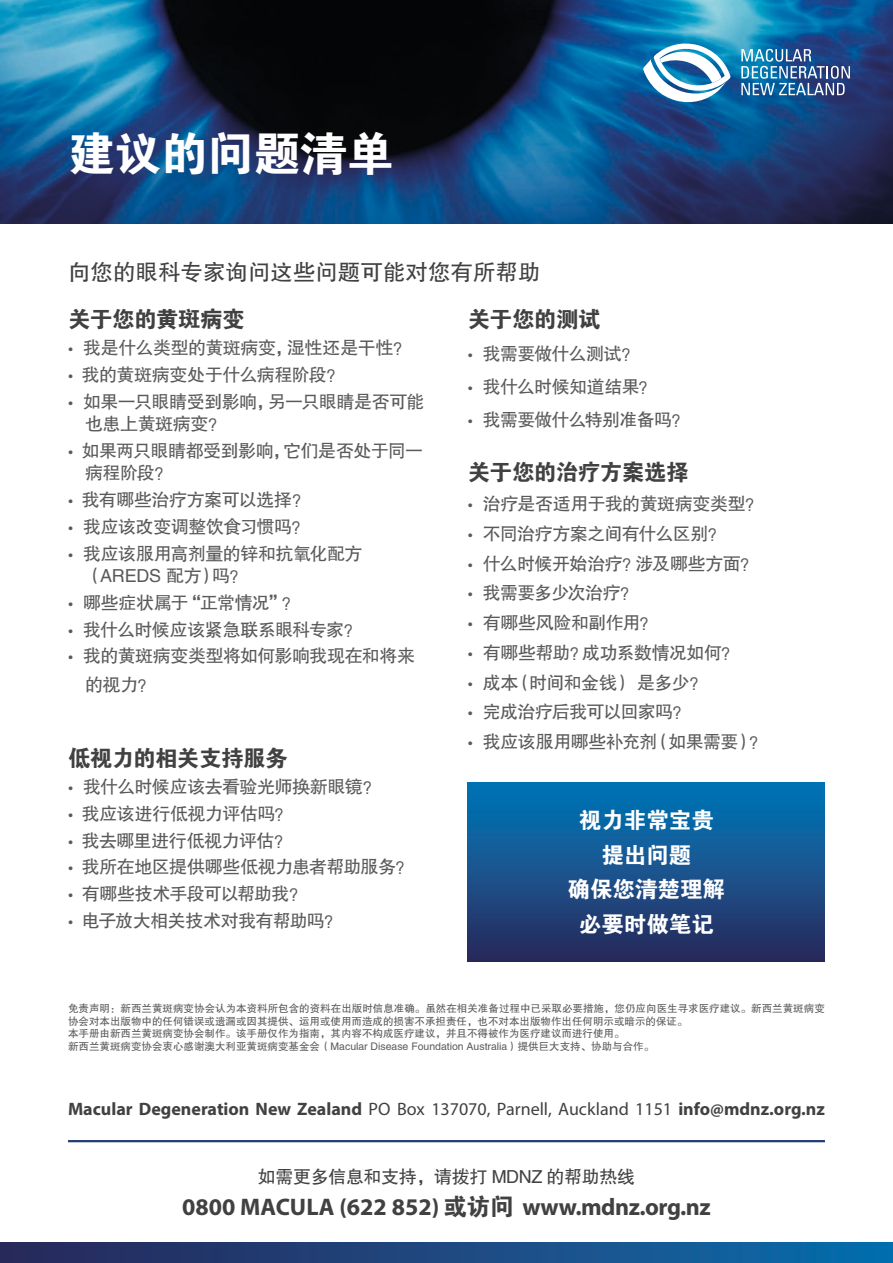
<style>
.page{position:relative;width:893px;height:1263px;background:#fff}
.page>*{position:absolute;margin:0;border:0;box-sizing:border-box;transform-origin:0 0}
.t1{font:46.5px "FZDHTJW GB1 0";color:#fff}
.t2{font:700 24px "Myriad Pro";color:#414142}
.t3{font:22.5px "FZDHTJW GB1 0";letter-spacing:-.025em;color:#414142}
.t4{font:22.5px/34.5px "FZDHTJW GB1 0";color:#fff;text-align:center}
.t5{font:22.5px "FZHTJW GB1 0";color:#414142}
.t6{font:18px/22.5px "FZHTJW GB1 0";letter-spacing:-.03em;color:#5a5a5c}
.t7{font:700 18px "Myriad Pro";color:#414142}
.t8{font:18px "FZHTJW GB1 0";letter-spacing:-.02em;color:#414142}
.t9{font:10.5px/12.6px "FZHTJW GB1 0";color:#5a5a5c}
.s1{font-family:"Myriad Pro"}
.s2{font-weight:400}
.s3{font-family:"FZDHTJW GB1 0";font-weight:400}
</style>
<div class="page">
<img style="left:0;top:0;width:893px;height:223px">
<svg style="left:643px;top:44px;width:88px;height:58px"></svg>
<svg style="left:741px;top:49px;width:109px;height:46px;background:#4d7cab"></svg>
<div style="left:0;top:1243px;width:893px;height:20px;background:linear-gradient(to right,#2b2658,#0a6dac)"></div>
<div style="left:468px;top:782px;width:357px;height:180px;background:linear-gradient(to bottom,#0078ba,#2c2b5d)"></div>
<hr style="left:68px;top:1140px;width:757px;height:2px;background:#1f3c73">
<h1 class="t1" style="left:68px;top:128px;width:327px">建议的问题清单</h1>
<p class="t5" style="left:68px;top:260px;width:474px">向您的眼科专家询问这些问题可能对您有所帮助</p>
<p class="t3" style="left:68px;top:307px;width:178px">关于您的黄斑病变</p>
<p class="t6" style="left:68px;top:337px;width:344px"><span class="s1">•</span> 我是什么类型的黄斑病变，湿性还是干性？</p>
<p class="t6" style="left:68px;top:363px;width:278px"><span class="s1">•</span> 我的黄斑病变处于什么病程阶段？</p>
<p class="t6" style="left:85px;top:390px;width:341px;text-indent:-17px"><span class="s1">•</span> 如果一只眼睛受到影响，另一只眼睛是否可能也患上黄斑病变？</p>
<p class="t6" style="left:85px;top:439px;width:340px;text-indent:-17px"><span class="s1">•</span> 如果两只眼睛都受到影响，它们是否处于同一病程阶段？</p>
<p class="t6" style="left:68px;top:489px;width:244px"><span class="s1">•</span> 我有哪些治疗方案可以选择？</p>
<p class="t6" style="left:68px;top:515px;width:243px"><span class="s1">•</span> 我应该改变调整饮食习惯吗？</p>
<p class="t6" style="left:85px;top:542px;width:279px;text-indent:-17px"><span class="s1">•</span> 我应该服用高剂量的锌和抗氧化配方（AREDS 配方）吗？</p>
<p class="t6" style="left:68px;top:591px;width:233px"><span class="s1">•</span> 哪些症状属于“正常情况”？</p>
<p class="t6" style="left:68px;top:618px;width:295px"><span class="s1">•</span> 我什么时候应该紧急联系眼科专家？</p>
<p class="t6" style="left:85px;top:642px;width:331px;line-height:28.5px;text-indent:-17px"><span class="s1">•</span> 我的黄斑病变类型将如何影响我现在和将来的视力？</p>
<p class="t3" style="left:468px;top:307px;width:134px">关于您的测试</p>
<p class="t6" style="left:468px;top:343px;width:173px"><span class="s1">•</span> 我需要做什么测试？</p>
<p class="t6" style="left:468px;top:375px;width:190px"><span class="s1">•</span> 我什么时候知道结果？</p>
<p class="t6" style="left:468px;top:408px;width:223px"><span class="s1">•</span> 我需要做什么特别准备吗？</p>
<p class="t3" style="left:468px;top:460px;width:223px">关于您的治疗方案选择</p>
<p class="t6" style="left:468px;top:493px;width:297px"><span class="s1">•</span> 治疗是否适用于我的黄斑病变类型？</p>
<p class="t6" style="left:468px;top:523px;width:259px"><span class="s1">•</span> 不同治疗方案之间有什么区别？</p>
<p class="t6" style="left:468px;top:552px;width:292px"><span class="s1">•</span> 什么时候开始治疗？涉及哪些方面？</p>
<p class="t6" style="left:468px;top:582px;width:172px"><span class="s1">•</span> 我需要多少次治疗？</p>
<p class="t6" style="left:468px;top:612px;width:191px"><span class="s1">•</span> 有哪些风险和副作用？</p>
<p class="t6" style="left:468px;top:642px;width:273px"><span class="s1">•</span> 有哪些帮助？成功系数情况如何？</p>
<p class="t6" style="left:468px;top:671px;width:241px"><span class="s1">•</span> 成本（时间和金钱） 是多少？</p>
<p class="t6" style="left:468px;top:701px;width:224px"><span class="s1">•</span> 完成治疗后我可以回家吗？</p>
<p class="t6" style="left:468px;top:731px;width:301px"><span class="s1">•</span> 我应该服用哪些补充剂（如果需要）？</p>
<p class="t3" style="left:68px;top:746px;width:221px">低视力的相关支持服务</p>
<p class="t6" style="left:68px;top:776px;width:314px"><span class="s1">•</span> 我什么时候应该去看验光师换新眼镜？</p>
<p class="t6" style="left:68px;top:803px;width:226px"><span class="s1">•</span> 我应该进行低视力评估吗？</p>
<p class="t6" style="left:68px;top:829px;width:226px"><span class="s1">•</span> 我去哪里进行低视力评估？</p>
<p class="t6" style="left:68px;top:856px;width:347px"><span class="s1">•</span> 我所在地区提供哪些低视力患者帮助服务？</p>
<p class="t6" style="left:68px;top:883px;width:240px"><span class="s1">•</span> 有哪些技术手段可以帮助我？</p>
<p class="t6" style="left:68px;top:910px;width:276px"><span class="s1">•</span> 电子放大相关技术对我有帮助吗？</p>
<p class="t4" style="left:568px;top:803px;width:159px">视力非常宝贵提出问题<br>确保您清楚理解必要时做笔记</p>
<p class="t9" style="left:68px;top:1002px;width:758px">免责声明：新西兰黄斑病变协会认为本资料所包含的资料在出版时信息准确。虽然在相关准备过程中已采取必要措施，您仍应向医生寻求医疗建议。新西兰黄斑病变协会对本出版物中的任何错误或遗漏或因其提供、运用或使用而造成的损害不承担责任，也不对本出版物作出任何明示或暗示的保证。<br>本手册由新西兰黄斑病变协会制作。该手册仅作为指南，其内容不构成医疗建议，并且不得被作为医疗建议而进行使用。<br>新西兰黄斑病变协会衷心感谢澳大利亚黄斑病变基金会（Macular Disease Foundation Australia）提供巨大支持、协助与合作。</p>
<p class="t7" style="left:68px;top:1097px;width:758px">Macular Degeneration New Zealand <span class="s2">PO Box 137070, Parnell, Auckland 1151</span> info@mdnz.org.nz</p>
<p class="t8" style="left:258px;top:1167px;width:379px">如需更多信息和支持，请拨打 MDNZ 的帮助热线</p>
<h2 class="t2" style="left:182px;top:1191px;width:530px">0800 MACULA (622 852) <span class="s3">或访问</span> www.mdnz.org.nz</h2>
</div>
